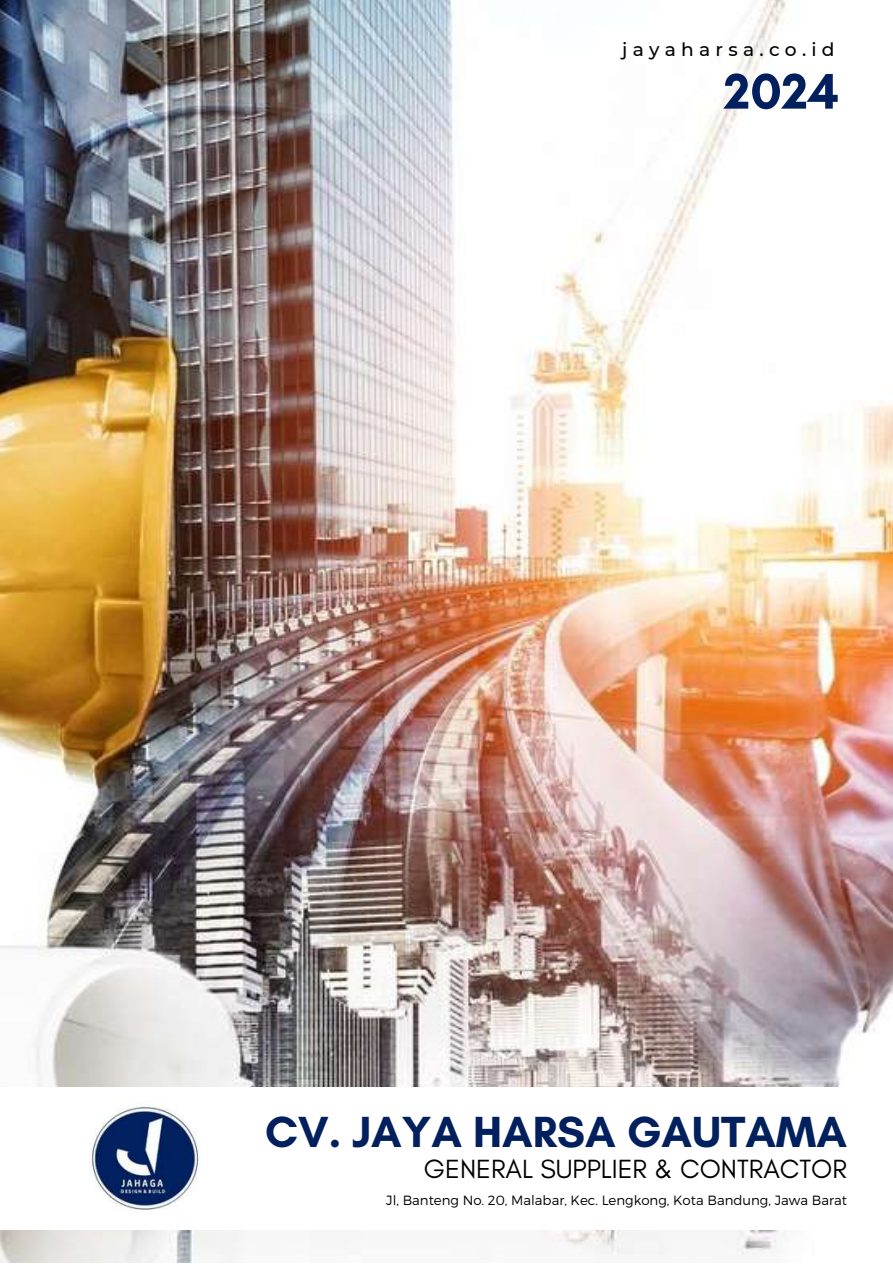
<style>
.page{position:relative;width:893px;height:1264px;background:#fff}
.page>*{position:absolute;margin:0;border:0;box-sizing:border-box;transform-origin:0 0}
.t1{font:700 51px "Glacial Indifference";color:#02205e}
.t2{font:700 44.4px "Glacial Indifference";color:#02205e}
.t3{font:26.85px "Glacial Indifference";color:#000}
.t4{font:500 18.6px "Montserrat";letter-spacing:.28em;color:#000}
.t5{font:300 13.35px "Montserrat";color:#000}
</style>
<div class="page">
<img style="left:0;top:0;width:892px;height:1262px">
<div style="left:0;top:1086px;width:892px;height:143px;background:#fff"></div>
<img style="left:89px;top:1105px;width:110px;height:105px">
<h3 class="t4" style="left:622px;top:38px;width:214px">jayaharsa.co.id</h3>
<h1 class="t1" style="left:724px;top:60px;width:116px">2024</h1>
<h2 class="t2" style="left:265px;top:1104px;width:583px">CV. JAYA HARSA GAUTAMA</h2>
<h3 class="t3" style="left:424px;top:1151px;width:424px">GENERAL SUPPLIER &amp; CONTRACTOR</h3>
<p class="t5" style="left:386px;top:1191px;width:462px">Jl, Banteng No. 20, Malabar, Kec. Lengkong, Kota Bandung, Jawa Barat</p>
</div>
